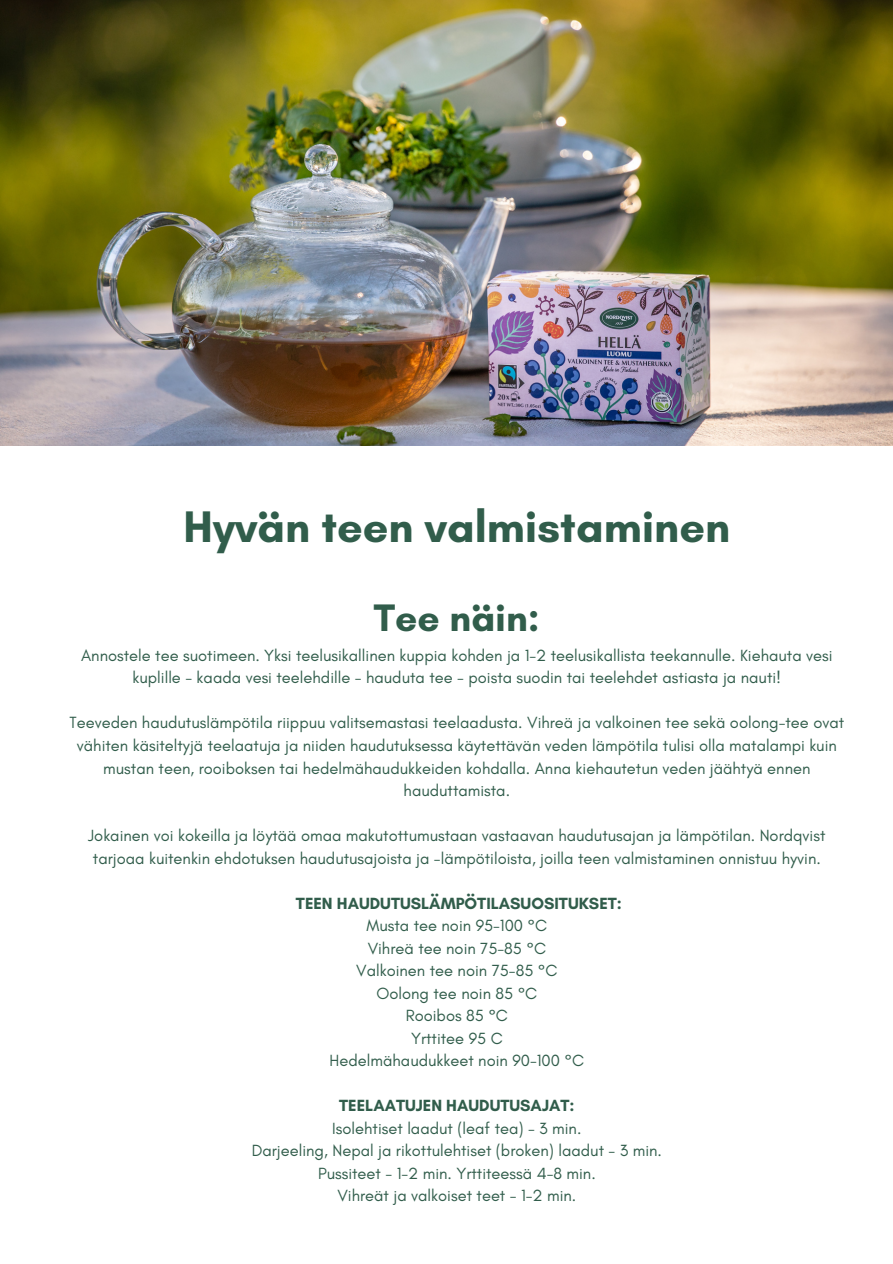
<style>
.page{position:relative;width:893px;height:1264px;background:#fff}
.page>*{position:absolute;margin:0;border:0;box-sizing:border-box;transform-origin:0 0}
.t1{font:700 45px "Glacial Indifference";color:#315d4b}
.t2{font:700 39px "Glacial Indifference";color:#315d4b}
.t3{font:16.5px/22.5px "Glacial Indifference";color:#315d4b;text-align:center}
.t4{font:700 16.5px "Glacial Indifference";color:#315d4b}
</style>
<div class="page">
<img style="left:0;top:0;width:892px;height:446px">
<p class="t1" style="left:184px;top:499px;width:548px">Hyvän teen valmistaminen</p>
<p class="t2" style="left:374px;top:593px;width:167px">Tee näin:</p>
<p class="t3" style="left:81px;top:644px;width:752px">Annostele tee suotimeen. Yksi teelusikallinen kuppia kohden ja 1-2 teelusikallista teekannulle. Kiehauta vesi kuplille - kaada vesi teelehdille - hauduta tee - poista suodin tai teelehdet astiasta ja nauti!</p>
<p class="t3" style="left:69px;top:711px;width:776px">Teeveden haudutuslämpötila riippuu valitsemastasi teelaadusta. Vihreä ja valkoinen tee sekä oolong-tee ovat vähiten käsiteltyjä teelaatuja ja niiden haudutuksessa käytettävän veden lämpötila tulisi olla matalampi kuin mustan teen, rooiboksen tai hedelmähaudukkeiden kohdalla. Anna kiehautetun veden jäähtyä ennen hauduttamista.</p>
<p class="t3" style="left:88px;top:824px;width:738px;text-align:left">Jokainen voi kokeilla ja löytää omaa makutottumustaan vastaavan haudutusajan ja lämpötilan. Nordqvist tarjoaa kuitenkin ehdotuksen haudutusajoista ja -lämpötiloista, joilla teen valmistaminen onnistuu hyvin.</p>
<p class="t4" style="left:296px;top:892px;width:327px">TEEN HAUDUTUSLÄMPÖTILASUOSITUKSET:</p>
<p class="t3" style="left:366px;top:914px;width:182px">Musta tee noin 95-100 °C</p>
<p class="t3" style="left:367px;top:936px;width:180px">Vihreä tee noin 75-85 °C</p>
<p class="t3" style="left:356px;top:959px;width:203px">Valkoinen tee noin 75-85 °C</p>
<p class="t3" style="left:376px;top:981px;width:162px">Oolong tee noin 85 °C</p>
<p class="t3" style="left:405px;top:1004px;width:104px">Rooibos 85 °C</p>
<p class="t3" style="left:411px;top:1026px;width:93px">Yrttitee 95 C</p>
<p class="t3" style="left:329px;top:1049px;width:256px">Hedelmähaudukkeet noin 90-100 °C</p>
<p class="t4" style="left:339px;top:1095px;width:237px">TEELAATUJEN HAUDUTUSAJAT:</p>
<p class="t3" style="left:332px;top:1116px;width:251px">Isolehtiset laadut (leaf tea) - 3 min.</p>
<p class="t3" style="left:252px;top:1139px;width:412px">Darjeeling, Nepal ja rikottulehtiset (broken) laadut - 3 min.</p>
<p class="t3" style="left:318px;top:1161px;width:279px">Pussiteet - 1-2 min. Yrttiteessä 4-8 min.</p>
<p class="t3" style="left:337px;top:1184px;width:240px">Vihreät ja valkoiset teet - 1-2 min.</p>
</div>
